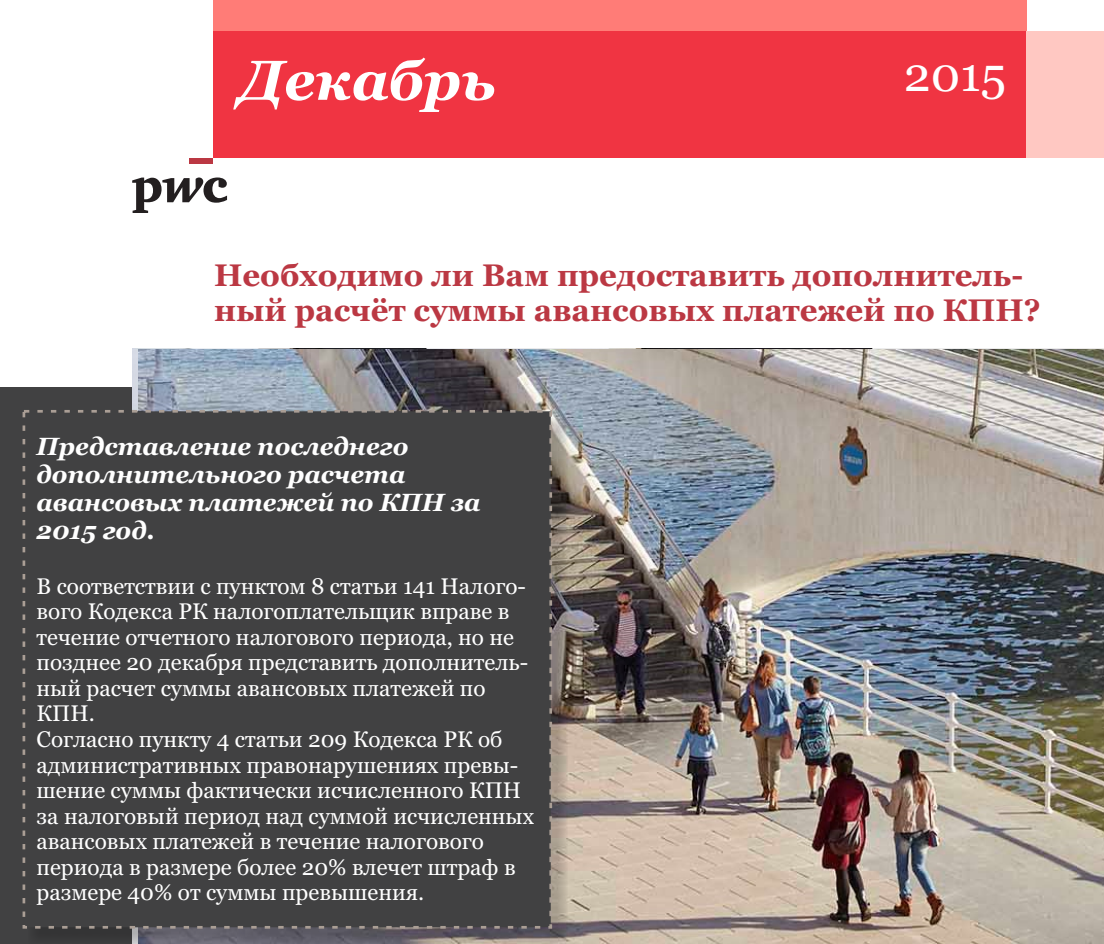
<style>
.page{position:relative;width:1104px;height:944px;background:#fff}
.page>*{position:absolute;margin:0;border:0;box-sizing:border-box;transform-origin:0 0}
.t1{font:italic 700 56.02px "Georgia";color:#fff}
.t2{font:47.93px "Georgia";color:#fff}
.t3{font:700 31.05px/35.3px "Georgia";color:#bb3843}
.t4{font:italic 700 24.75px/28.1px "Georgia";color:#fff}
.t5{font:22.5px/25.7px "Georgia";color:#fff}
</style>
<div class="page">
<svg style="left:132px;top:177px;width:95px;height:36px"></svg>
<div style="left:213px;top:0;width:813px;height:48px;background:#ff7c77"></div>
<div style="left:213px;top:32px;width:840px;height:126px;background:#f03442"></div>
<div style="left:189px;top:158px;width:24px;height:6px;background:#bb3843"></div>
<div style="left:1026px;top:32px;width:77px;height:126px;background:#ffc8c2"></div>
<div style="left:0;top:387px;width:1103px;height:557px;background:#414142"></div>
<img style="left:138px;top:349px;width:965px;height:595px">
<div style="left:28px;top:416px;width:540px;height:528px;background:#231f20;opacity:.22"></div>
<svg style="left:22px;top:409px;width:531px;height:521px"></svg>
<h1 class="t1" style="left:239px;top:57px;width:258px">Декабрь</h1>
<h2 class="t2" style="left:903px;top:55px;width:104px">2015</h2>
<h3 class="t3" style="left:214px;top:260px;width:828px">Необходимо ли Вам предоставить дополнитель&shy;ный расчёт суммы авансовых платежей по КПН?</h3>
<p class="t4" style="left:37px;top:434px;width:445px">Представление последнего дополнительного расчета авансовых платежей по КПН за<br>2015 год.</p>
<p class="t5" style="left:37px;top:575px;width:499px">В соответствии с пунктом 8 статьи 141 Налого&shy;вого Кодекса РК налогоплательщик вправе в течение отчетного налогового периода, но не позднее 20 декабря представить дополнитель&shy;ный расчет суммы авансовых платежей по КПН.<br>Согласно пункту 4 статьи 209 Кодекса РК об административных правонарушениях превы&shy;шение суммы фактически исчисленного КПН за налоговый период над суммой исчисленных авансовых платежей в течение налогового периода в размере более 20% влечет штраф в размере 40% от суммы превышения.</p>
</div>
